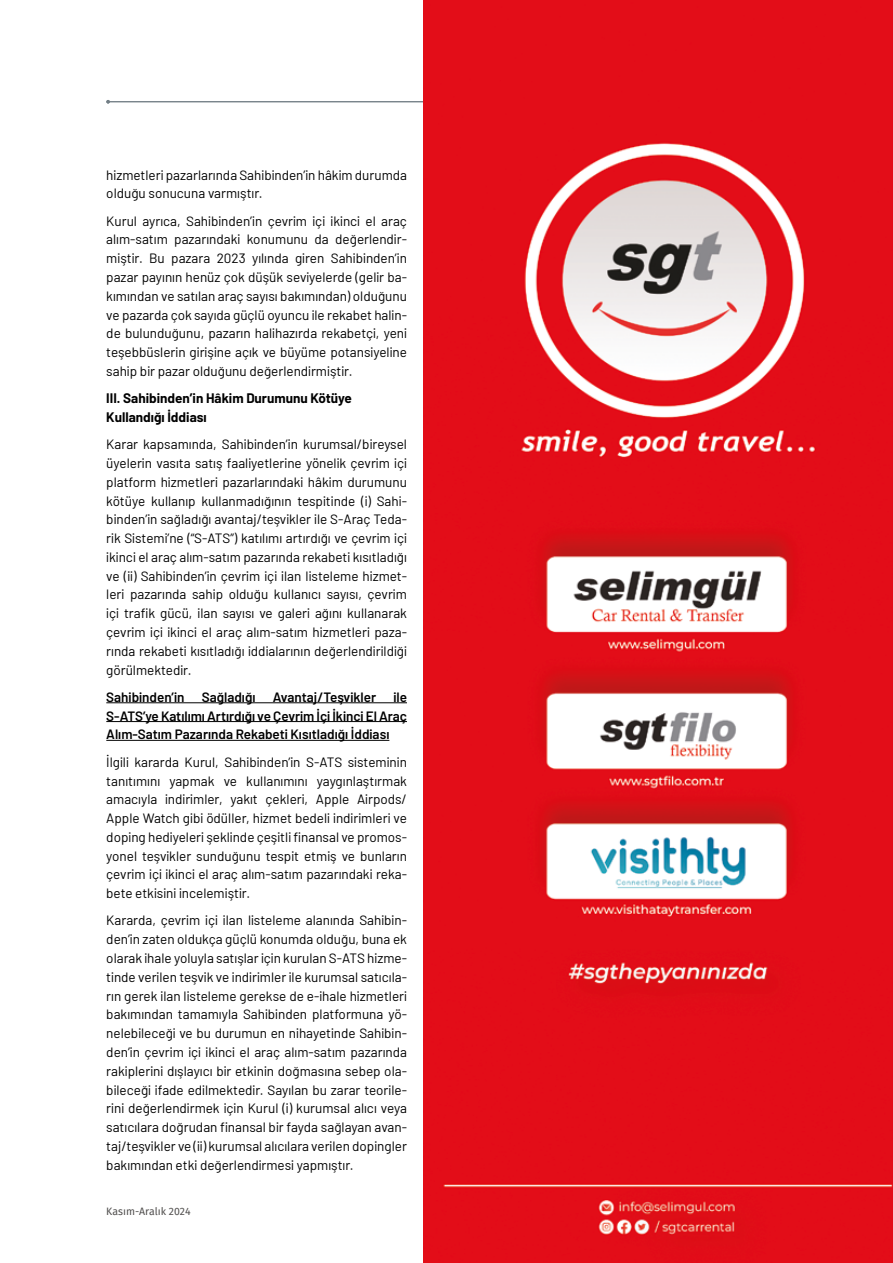
<style>
.page{position:relative;width:893px;height:1263px;background:#fff}
.page>*{position:absolute;margin:0;border:0;box-sizing:border-box;transform-origin:0 0}
.t1{font:13.5px/18.8px "Barlow";color:#000;text-align:justify}
.t2{font:600 13.5px/18.8px "Barlow";color:#000;text-align:justify}
.t3{font:700 13.5px/18.8px "Barlow";color:#000}
.t4{font:10.5px "Fira Sans";color:#504e4d}
</style>
<div class="page">
<hr style="left:108px;top:101px;width:699px;height:1px;background:#737f86">
<svg style="left:106px;top:100px;width:4px;height:4px"></svg>
<img style="left:424px;top:0;width:469px;height:1263px">
<hr style="left:106px;top:702px;width:301px;height:1px;background:#000">
<hr style="left:106px;top:721px;width:301px;height:1px;background:#000">
<hr style="left:106px;top:740px;width:283px;height:1px;background:#000">
<p class="t1" style="left:106px;top:164px;width:302px">hizmetleri pazarlarında Sahibinden’in hâkim durumda olduğu sonucuna varmıştır.</p>
<p class="t1" style="left:106px;top:210px;width:302px">Kurul ayrıca, Sahibinden’in çevrim içi ikinci el araç alım-satım pazarındaki konumunu da değerlendir&shy;miştir. Bu pazara 2023 yılında giren Sahibinden’in pazar payının henüz çok düşük seviyelerde (gelir ba&shy;kımından ve satılan araç sayısı bakımından) olduğunu ve pazarda çok sayıda güçlü oyuncu ile rekabet halin&shy;de bulunduğunu, pazarın halihazırda rekabetçi, yeni teşebbüslerin girişine açık ve büyüme potansiyeline sahip bir pazar olduğunu değerlendirmiştir.</p>
<p class="t3" style="left:106px;top:388px;width:247px">III. Sahibinden’in Hâkim Durumunu Kötüye<br>Kullandığı İddiası</p>
<p class="t1" style="left:106px;top:434px;width:302px">Karar kapsamında, Sahibinden’in kurumsal/bireysel üyelerin vasıta satış faaliyetlerine yönelik çevrim içi platform hizmetleri pazarlarındaki hâkim durumunu kötüye kullanıp kullanmadığının tespitinde (i) Sahi&shy;binden’in sağladığı avantaj/teşvikler ile S-Araç Teda&shy;rik Sistemi’ne (“S-ATS”) katılımı artırdığı ve çevrim içi ikinci el araç alım-satım pazarında rekabeti kısıtladığı ve (ii) Sahibinden’in çevrim içi ilan listeleme hizmet&shy;leri pazarında sahip olduğu kullanıcı sayısı, çevrim içi trafik gücü, ilan sayısı ve galeri ağını kullanarak çevrim içi ikinci el araç alım-satım hizmetleri paza&shy;rında rekabeti kısıtladığı iddialarının değerlendirildiği görülmektedir.</p>
<p class="t2" style="left:106px;top:686px;width:80px">Sahibinden’in</p>
<p class="t2" style="left:202px;top:686px;width:55px">Sağladığı</p>
<p class="t2" style="left:273px;top:686px;width:105px">Avantaj/Teşvikler</p>
<p class="t2" style="left:106px;top:686px;width:302px;text-indent:287px">ile S-ATS’ye Katılımı Artırdığı ve Çevrim İçi İkinci El Araç Alım-Satım Pazarında Rekabeti Kısıtladığı İddiası</p>
<p class="t1" style="left:106px;top:751px;width:302px">İlgili kararda Kurul, Sahibinden’in S-ATS sisteminin tanıtımını yapmak ve kullanımını yaygınlaştırmak amacıyla indirimler, yakıt çekleri, Apple Airpods/ Apple Watch gibi ödüller, hizmet bedeli indirimleri ve doping hediyeleri şeklinde çeşitli finansal ve promos&shy;yonel teşvikler sunduğunu tespit etmiş ve bunların çevrim içi ikinci el araç alım-satım pazarındaki reka&shy;bete etkisini incelemiştir.</p>
<p class="t1" style="left:106px;top:910px;width:302px">Kararda, çevrim içi ilan listeleme alanında Sahibin&shy;den’in zaten oldukça güçlü konumda olduğu, buna ek olarak ihale yoluyla satışlar için kurulan S-ATS hizme&shy;tinde verilen teşvik ve indirimler ile kurumsal satıcıla&shy;rın gerek ilan listeleme gerekse de e-ihale hizmetleri bakımından tamamıyla Sahibinden platformuna yö&shy;nelebileceği ve bu durumun en nihayetinde Sahibin&shy;den’in çevrim içi ikinci el araç alım-satım pazarında rakiplerini dışlayıcı bir etkinin doğmasına sebep ola&shy;bileceği ifade edilmektedir. Sayılan bu zarar teorile&shy;rini değerlendirmek için Kurul (i) kurumsal alıcı veya satıcılara doğrudan finansal bir fayda sağlayan avan&shy;taj/teşvikler ve (ii) kurumsal alıcılara verilen dopingler bakımından etki değerlendirmesi yapmıştır.</p>
<p class="t4" style="left:106px;top:1204px;width:86px">Kasım-Aralık 2024</p>
</div>
